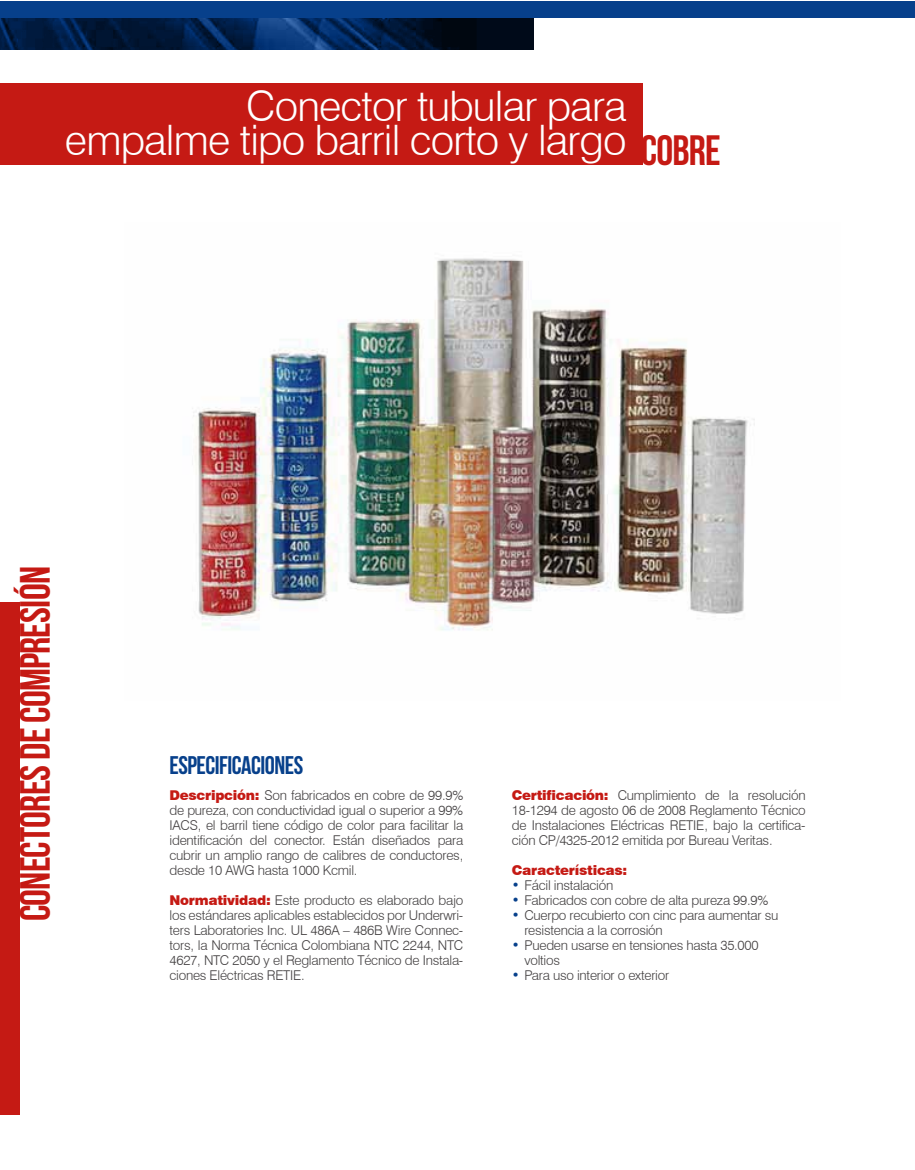
<style>
.page{position:relative;width:915px;height:1170px;background:#fff}
.page>*{position:absolute;margin:0;border:0;box-sizing:border-box;transform-origin:0 0}
.t1{font:42.45px "Bebas Neue";letter-spacing:-.02em;color:#c51a14}
.t2{font:300 42px/34.5px "Swiss 721 BT";letter-spacing:-.02em;color:#fff;text-align:right}
.t3{font:25.5px "Bebas Neue";letter-spacing:-.02em;color:#07408b}
.t4{font:300 13.5px/15px "Swiss 721 BT";letter-spacing:-.02em;color:#434041;text-align:justify}
.t5{font:900 13.5px "Swiss 721 BT";letter-spacing:-.02em;color:#c51a14}
.s1{font-weight:900;color:#c51a14}
.s2{font-family:"Futura";font-weight:500;color:#07408b}
</style>
<div class="page">
<div style="left:0;top:602px;width:20px;height:524px;background:#c51a14"></div>
<svg style="left:0;top:17px;width:534px;height:33px"></svg>
<div style="left:0;top:1px;width:914px;height:16px;background:#07408b"></div>
<div style="left:0;top:83px;width:642px;height:82px;background:#c51a14"></div>
<img style="left:193px;top:258px;width:562px;height:372px">
<div style="left:0;top:1114px;width:160px;height:55px;background:#fff"></div>
<h2 class="t2" style="left:65px;top:88px;width:563px">Conector tubular para<br>empalme tipo barril corto y largo</h2>
<h1 class="t1" style="left:640px;top:127px;width:81px">COBRE</h1>
<h1 class="t1" style="left:12px;top:921px;width:356px;rotate:-90deg">CONECTORESDE COMPRESIÓN</h1>
<h3 class="t3" style="left:169px;top:751px;width:135px">ESPECIFICACIONES</h3>
<p class="t4" style="left:169px;top:787px;width:295px"><span class="s1">Descripción:</span> Son fabricados en cobre de 99.9% de pureza, con conductividad igual o superior a 99% IACS, el barril tiene código de color para facilitar la identificación del conector. Están diseñados para cubrir un amplio rango de calibres de conductores, desde 10 AWG hasta 1000 Kcmil.</p>
<p class="t4" style="left:169px;top:892px;width:295px"><span class="s1">Normatividad:</span> Este producto es elaborado bajo los estándares aplicables establecidos por Underwri&shy;ters Laboratories Inc. UL 486A – 486B Wire Connec&shy;tors, la Norma Técnica Colombiana NTC 2244, NTC 4627, NTC 2050 y el Reglamento Técnico de Instala&shy;ciones Eléctricas RETIE.</p>
<p class="t4" style="left:511px;top:787px;width:295px"><span class="s1">Certificación:</span> Cumplimiento de la resolución 18-1294 de agosto 06 de 2008 Reglamento Técnico de Instalaciones Eléctricas RETIE, bajo la certifica&shy;ción CP/4325-2012 emitida por Bureau Veritas.</p>
<p class="t5" style="left:511px;top:861px;width:117px">Características:</p>
<p class="t4" style="left:511px;top:877px;width:103px"><span class="s2">•</span> Fácil instalación</p>
<p class="t4" style="left:511px;top:892px;width:258px"><span class="s2">•</span> Fabricados con cobre de alta pureza 99.9%</p>
<p class="t4" style="left:524px;top:907px;width:255px;text-indent:-13px"><span class="s2">•</span> Cuerpo recubierto con cinc para aumentar su resistencia a la corrosión</p>
<p class="t4" style="left:524px;top:937px;width:236px;text-indent:-13px"><span class="s2">•</span> Pueden usarse en tensiones hasta 35.000 voltios</p>
<p class="t4" style="left:511px;top:967px;width:159px"><span class="s2">•</span> Para uso interior o exterior</p>
</div>
